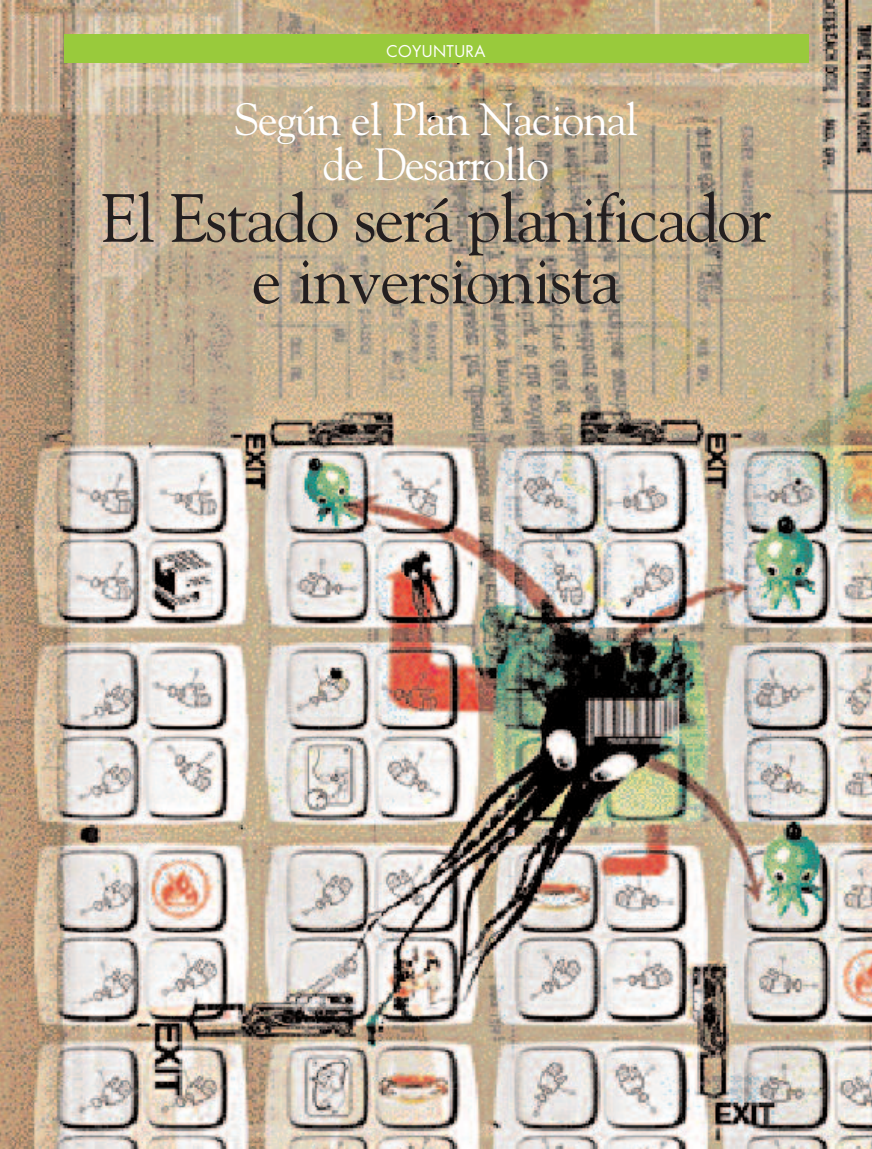
<style>
.page{position:relative;width:872px;height:1149px;background:#fff}
.page>*{position:absolute;margin:0;border:0;box-sizing:border-box;transform-origin:0 0}
.t1{font:67.5px/61.5px "Goudy";letter-spacing:-.03em;color:#231f20;text-align:center}
.t2{font:45px/45px "Goudy";letter-spacing:-.03em;color:#fff;text-align:center}
.t3{font:15.75px "Futura";letter-spacing:.025em;color:#fff}
</style>
<div class="page">
<img style="left:0;top:0;width:872px;height:1148px">
<div style="left:64px;top:34px;width:744px;height:29px;background:#99ca3c"></div>
<p class="t3" style="left:386px;top:44px;width:100px">COYUNTURA</p>
<p class="t2" style="left:234px;top:97px;width:405px">Según el Plan Nacional de Desarrollo</p>
<p class="t1" style="left:101px;top:187px;width:672px">El Estado será planificador e inversionista</p>
</div>
